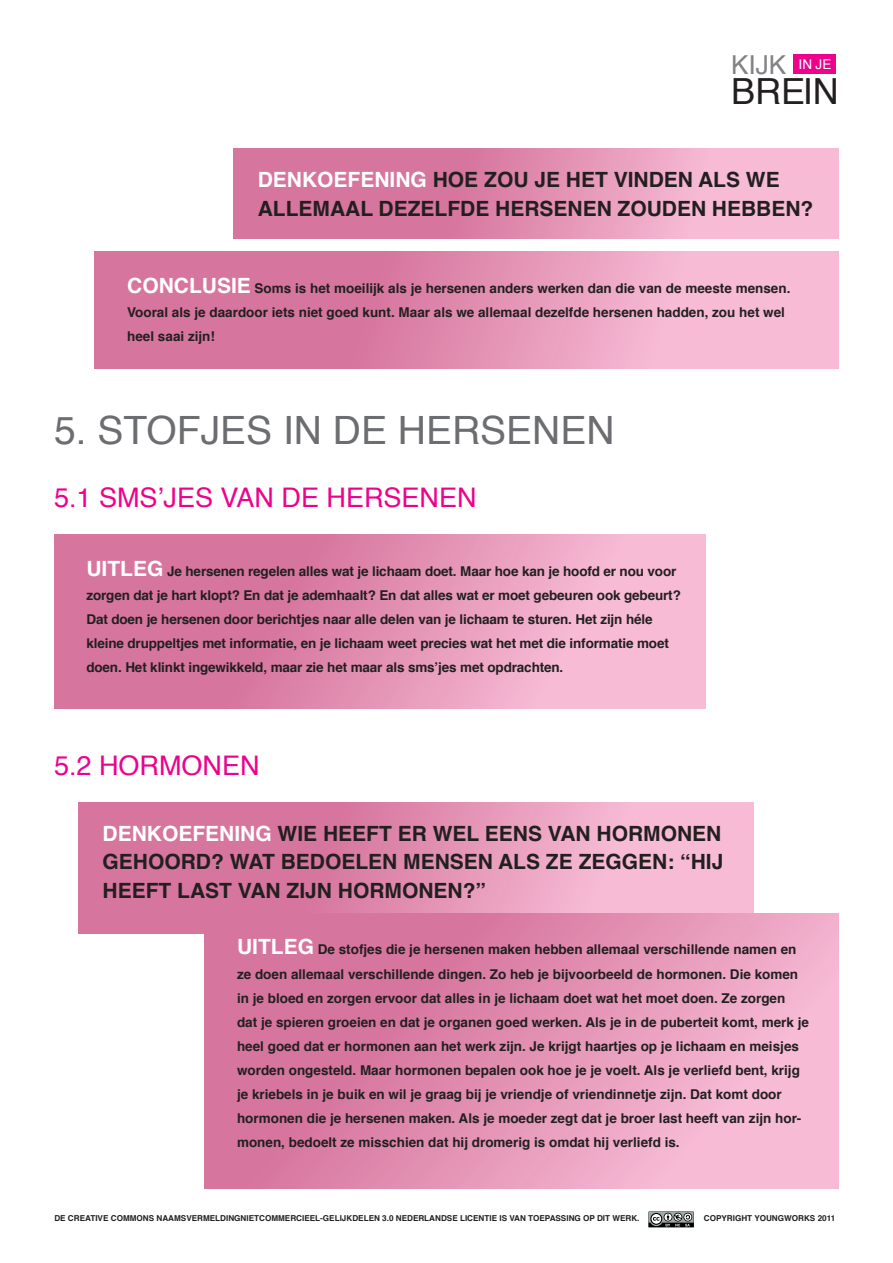
<style>
.page{position:relative;width:893px;height:1263px;background:#fff}
.page>*{position:absolute;margin:0;border:0;box-sizing:border-box;transform-origin:0 0}
.Headline{font:39px "Helvetica";color:#6c6d70}
.t1{font:36px "Helvetica";color:#231f20}
.Subkop{font:27px "Helvetica";color:#ed028c}
.t2{font:26.1px "Helvetica";color:#808285}
.VRAAG{font:700 21px/28.5px "Helvetica";color:#231f20}
.VRAAG-2{font:700 13.5px/24px "Helvetica";color:#231f20}
.t3{font:13.5px "Helvetica";color:#fff}
.t4{font:700 8.1px "Helvetica";color:#231f20}
.s1{color:#fff}
.s2{font-size:21px;color:#fff}
</style>
<div class="page">
<svg style="left:648px;top:1211px;width:46px;height:16px"></svg>
<div style="left:793px;top:54px;width:43px;height:20px;background:#ed028c"></div>
<svg style="left:234px;top:149px;width:605px;height:89px;background:#e392b5"></svg>
<svg style="left:95px;top:251px;width:744px;height:118px;background:#e392b5"></svg>
<svg style="left:54px;top:534px;width:652px;height:174px;background:#e392b5"></svg>
<svg style="left:79px;top:802px;width:674px;height:131px;background:#e391b4"></svg>
<svg style="left:205px;top:913px;width:634px;height:275px;background:#e392b4"></svg>
<p class="t2" style="left:731px;top:44px;width:57px">KIJK</p>
<p class="t1" style="left:731px;top:64px;width:109px">BREIN</p>
<p class="t3" style="left:799px;top:54px;width:34px">IN JE</p>
<p class="VRAAG" style="left:258px;top:166px;width:557px"><span class="s1">DENKOEFENING</span> HOE ZOU JE HET VINDEN ALS WE<br>ALLEMAAL DEZELFDE HERSENEN ZOUDEN HEBBEN?</p>
<p class="VRAAG-2" style="left:127px;top:276px;width:665px"><span class="s2">CONCLUSIE</span> Soms is het moeilijk als je hersenen anders werken dan die van de meeste mensen.<br>Vooral als je daardoor iets niet goed kunt. Maar als we allemaal dezelfde hersenen hadden, zou het wel heel saai zijn!</p>
<p class="Headline" style="left:54px;top:401px;width:562px">5. STOFJES IN DE HERSENEN</p>
<p class="Subkop" style="left:54px;top:477px;width:424px">5.1 SMS’JES VAN DE HERSENEN</p>
<p class="VRAAG-2" style="left:86px;top:559px;width:596px"><span class="s2">UITLEG</span> Je hersenen regelen alles wat je lichaam doet. Maar hoe kan je hoofd er nou voor zorgen dat je hart klopt? En dat je ademhaalt? En dat alles wat er moet gebeuren ook gebeurt?<br>Dat doen je hersenen door berichtjes naar alle delen van je lichaam te sturen. Het zijn héle kleine druppeltjes met informatie, en je lichaam weet precies wat het met die informatie moet doen. Het klinkt ingewikkeld, maar zie het maar als sms’jes met opdrachten.</p>
<p class="Subkop" style="left:54px;top:745px;width:207px">5.2 HORMONEN</p>
<p class="VRAAG" style="left:103px;top:819px;width:622px;text-align:justify"><span class="s1">DENKOEFENING</span> WIE HEEFT ER WEL EENS VAN HORMONEN GEHOORD? WAT BEDOELEN MENSEN ALS ZE ZEGGEN: “HIJ HEEFT LAST VAN ZIJN HORMONEN?”</p>
<p class="VRAAG-2" style="left:237px;top:938px;width:573px"><span class="s2">UITLEG</span> De stofjes die je hersenen maken hebben allemaal verschillende namen en ze doen allemaal verschillende dingen. Zo heb je bijvoorbeeld de hormonen. Die komen in je bloed en zorgen ervoor dat alles in je lichaam doet wat het moet doen. Ze zorgen dat je spieren groeien en dat je organen goed werken. Als je in de puberteit komt, merk je heel goed dat er hormonen aan het werk zijn. Je krijgt haartjes op je lichaam en meisjes worden ongesteld. Maar hormonen bepalen ook hoe je je voelt. Als je verliefd bent, krijg je kriebels in je buik en wil je graag bij je vriendje of vriendinnetje zijn. Dat komt door hormonen die je hersenen maken. Als je moeder zegt dat je broer last heeft van zijn hor&shy;monen, bedoelt ze misschien dat hij dromerig is omdat hij verliefd is.</p>
<p class="t4" style="left:54px;top:1212px;width:587px">DE CREATIVE COMMONS NAAMSVERMELDINGNIETCOMMERCIEEL-GELIJKDELEN 3.0 NEDERLANDSE LICENTIE IS VAN TOEPASSING OP DIT WERK.</p>
<p class="t4" style="left:704px;top:1212px;width:133px">COPYRIGHT YOUNGWORKS 2011</p>
</div>
